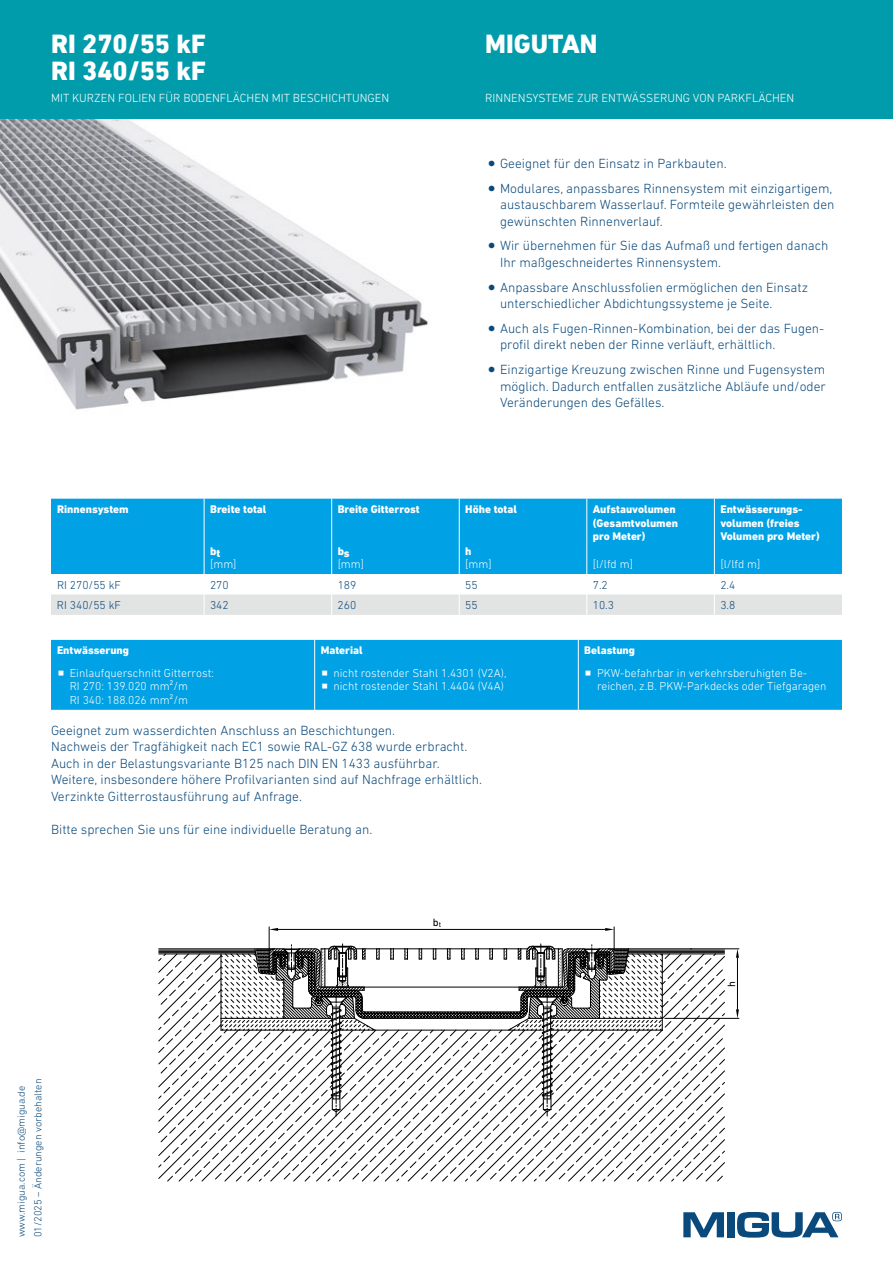
<style>
.page{position:relative;width:893px;height:1263px;background:#fff}
.page>*{position:absolute;margin:0;border:0;box-sizing:border-box;transform-origin:0 0}
.t1{font:800 27px/27.5px "DIN Next LT Pro";color:#fff}
.t2{font:300 13.5px/16.5px "DIN Next LT Pro";color:#0a497b}
.t3{font:300 12px "DIN Next LT Pro";color:#fff}
.t4{font:300 11.7px/13.5px "DIN Next LT Pro";color:#fff}
.t5{font:300 11.7px "DIN Next LT Pro";color:#0a497b}
.t6{font:800 11.25px/13.5px "DIN Next LT Pro";color:#fff}
.t7{font:10.8px "DIN Next LT Pro";color:#000}
.t8{font:300 10.5px/16.5px "DIN Next LT Pro";color:#0a497b}
</style>
<div class="page">
<svg style="left:683px;top:1212px;width:41px;height:25px"></svg>
<div style="left:727px;top:1212px;width:8px;height:25px;background:#0a497b"></div>
<svg style="left:737px;top:1212px;width:105px;height:25px"></svg>
<hr style="left:159px;top:948px;width:115px;height:1px;background:#000">
<hr style="left:159px;top:951px;width:96px;height:1px;background:#000">
<hr style="left:159px;top:952px;width:96px;height:1px;background:#000">
<hr style="left:159px;top:950px;width:96px;height:1px;background:#000">
<hr style="left:609px;top:948px;width:130px;height:1px;background:#000">
<hr style="left:628px;top:951px;width:96px;height:1px;background:#000">
<hr style="left:628px;top:952px;width:96px;height:1px;background:#000">
<hr style="left:628px;top:950px;width:96px;height:1px;background:#000">
<svg style="left:158px;top:953px;width:283px;height:229px"></svg>
<svg style="left:441px;top:953px;width:284px;height:229px"></svg>
<hr style="left:665px;top:1018px;width:74px;height:1px;background:#000">
<hr style="left:737px;top:958px;width:1px;height:51px;background:#000">
<svg style="left:736px;top:949px;width:3px;height:9px"></svg>
<svg style="left:736px;top:1009px;width:3px;height:9px"></svg>
<svg style="left:220px;top:927px;width:443px;height:189px"></svg>
<svg style="left:670px;top:966px;width:33px;height:33px"></svg>
<img style="left:0;top:119px;width:428px;height:291px">
<div style="left:0;top:0;width:893px;height:119px;background:#009cab"></div>
<div style="left:51px;top:499px;width:791px;height:75px;background:#00a1e5"></div>
<hr style="left:204px;top:499px;width:1px;height:41px;background:#fff">
<hr style="left:331px;top:499px;width:1px;height:41px;background:#fff">
<hr style="left:459px;top:499px;width:1px;height:41px;background:#fff">
<hr style="left:586px;top:499px;width:1px;height:41px;background:#fff">
<hr style="left:714px;top:499px;width:1px;height:41px;background:#fff">
<hr style="left:204px;top:540px;width:1px;height:34px;background:#fff">
<hr style="left:331px;top:540px;width:1px;height:34px;background:#fff">
<hr style="left:459px;top:540px;width:1px;height:34px;background:#fff">
<hr style="left:586px;top:540px;width:1px;height:34px;background:#fff">
<hr style="left:714px;top:540px;width:1px;height:34px;background:#fff">
<div style="left:51px;top:594px;width:791px;height:21px;background:#e2e3e3"></div>
<div style="left:51px;top:640px;width:791px;height:70px;background:#00a1e5"></div>
<svg style="left:314px;top:640px;width:1px;height:22px"></svg>
<svg style="left:578px;top:640px;width:1px;height:22px"></svg>
<hr style="left:314px;top:662px;width:1px;height:48px;background:#fff">
<hr style="left:578px;top:662px;width:1px;height:48px;background:#fff">
<svg style="left:59px;top:670px;width:4px;height:5px"></svg>
<svg style="left:322px;top:670px;width:5px;height:5px"></svg>
<svg style="left:322px;top:684px;width:5px;height:5px"></svg>
<svg style="left:586px;top:670px;width:5px;height:5px"></svg>
<h1 class="t1" style="left:51px;top:30px;width:156px">RI 270/55 kF<br>RI 340/55 kF</h1>
<p class="t3" style="left:51px;top:91px;width:340px">MIT KURZEN FOLIEN FÜR BODENFLÄCHEN MIT BESCHICHTUNGEN</p>
<h1 class="t1" style="left:485px;top:30px;width:114px">MIGUTAN</h1>
<p class="t3" style="left:485px;top:91px;width:311px">RINNENSYSTEME ZUR ENTWÄSSERUNG VON PARKFLÄCHEN</p>
<p class="t2" style="left:500px;top:151px;width:334px;line-height:24.8px">Geeignet für den Einsatz in Parkbauten.<br>Modulares, anpassbares Rinnensystem mit einzigartigem,</p>
<p class="t2" style="left:500px;top:196px;width:336px">austauschbarem Wasserlauf. Formteile gewährleisten den gewünschten Rinnenverlauf.</p>
<p class="t2" style="left:500px;top:237px;width:330px">Wir übernehmen für Sie das Aufmaß und fertigen danach<br>Ihr maßgeschneidertes Rinnensystem.</p>
<p class="t2" style="left:500px;top:279px;width:309px">Anpassbare Anschlussfolien ermöglichen den Einsatz unterschiedlicher Abdichtungssysteme je Seite.</p>
<p class="t2" style="left:500px;top:320px;width:326px">Auch als Fugen-Rinnen-Kombination, bei der das Fugen&shy;profil direkt neben der Rinne verläuft, erhältlich.</p>
<p class="t2" style="left:500px;top:361px;width:327px;text-align:justify">Einzigartige Kreuzung zwischen Rinne und Fugensystem möglich. Dadurch entfallen zusätzliche Abläufe und/oder Veränderungen des Gefälles.</p>
<p class="t6" style="left:57px;top:502px;width:73px">Rinnensystem</p>
<p class="t6" style="left:210px;top:502px;width:58px">Breite total</p>
<p class="t6" style="left:338px;top:502px;width:84px">Breite Gitterrost</p>
<p class="t6" style="left:465px;top:502px;width:53px">Höhe total</p>
<p class="t6" style="left:593px;top:502px;width:87px">Aufstauvolumen (Gesamtvolumen pro Meter)</p>
<p class="t6" style="left:720px;top:502px;width:101px">Entwässerungs&shy;volumen (freies<br>Volumen pro Meter)</p>
<p class="t6" style="left:210px;top:545px;width:12px">bt</p>
<p class="t4" style="left:210px;top:557px;width:28px">[mm]</p>
<p class="t6" style="left:338px;top:545px;width:14px">bs</p>
<p class="t4" style="left:338px;top:557px;width:28px">[mm]</p>
<p class="t6" style="left:465px;top:544px;width:8px">h</p>
<p class="t4" style="left:465px;top:557px;width:28px">[mm]</p>
<p class="t4" style="left:593px;top:557px;width:42px">[l/lfd m]</p>
<p class="t4" style="left:720px;top:557px;width:42px">[l/lfd m]</p>
<p class="t5" style="left:57px;top:578px;width:65px">RI 270/55 kF</p>
<p class="t5" style="left:210px;top:578px;width:20px">270</p>
<p class="t5" style="left:338px;top:578px;width:20px">189</p>
<p class="t5" style="left:465px;top:578px;width:14px">55</p>
<p class="t5" style="left:593px;top:578px;width:17px">7.2</p>
<p class="t5" style="left:720px;top:578px;width:17px">2.4</p>
<p class="t5" style="left:57px;top:598px;width:65px">RI 340/55 kF</p>
<p class="t5" style="left:210px;top:598px;width:20px">342</p>
<p class="t5" style="left:338px;top:598px;width:20px">260</p>
<p class="t5" style="left:465px;top:598px;width:14px">55</p>
<p class="t5" style="left:593px;top:598px;width:23px">10.3</p>
<p class="t5" style="left:720px;top:598px;width:17px">3.8</p>
<p class="t6" style="left:57px;top:644px;width:74px">Entwässerung</p>
<p class="t6" style="left:321px;top:644px;width:43px">Material</p>
<p class="t6" style="left:584px;top:644px;width:52px">Belastung</p>
<p class="t4" style="left:70px;top:666px;width:146px">Einlaufquerschnitt Gitterrost:<br>RI 270: 139.020 mm²/m<br>RI 340: 188.026 mm²/m</p>
<p class="t4" style="left:333px;top:666px;width:175px">nicht rostender Stahl 1.4301 (V2A), nicht rostender Stahl 1.4404 (V4A)</p>
<p class="t4" style="left:597px;top:666px;width:231px">PKW-befahrbar in verkehrsberuhigten Be&shy;reichen, z.B. PKW-Parkdecks oder Tiefgaragen</p>
<p class="t2" style="left:51px;top:722px;width:433px">Geeignet zum wasserdichten Anschluss an Beschichtungen.<br>Nachweis der Tragfähigkeit nach EC1 sowie RAL-GZ 638 wurde erbracht.<br>Auch in der Belastungsvariante B125 nach DIN EN 1433 ausführbar.<br>Weitere, insbesondere höhere Profilvarianten sind auf Nachfrage erhältlich.<br>Verzinkte Gitterrostausführung auf Anfrage.</p>
<p class="t2" style="left:51px;top:821px;width:323px">Bitte sprechen Sie uns für eine individuelle Beratung an.</p>
<p class="t8" style="left:13px;top:1237px;width:160px;rotate:-90deg">www.migua.com | info@migua.de<br>01/2025 – Änderungen vorbehalten</p>
<p class="t7" style="left:433px;top:916px;width:10px">b<sub>t</sub></p>
<p class="t7" style="left:725px;top:986px;width:7px;rotate:-90deg">h</p>
</div>
